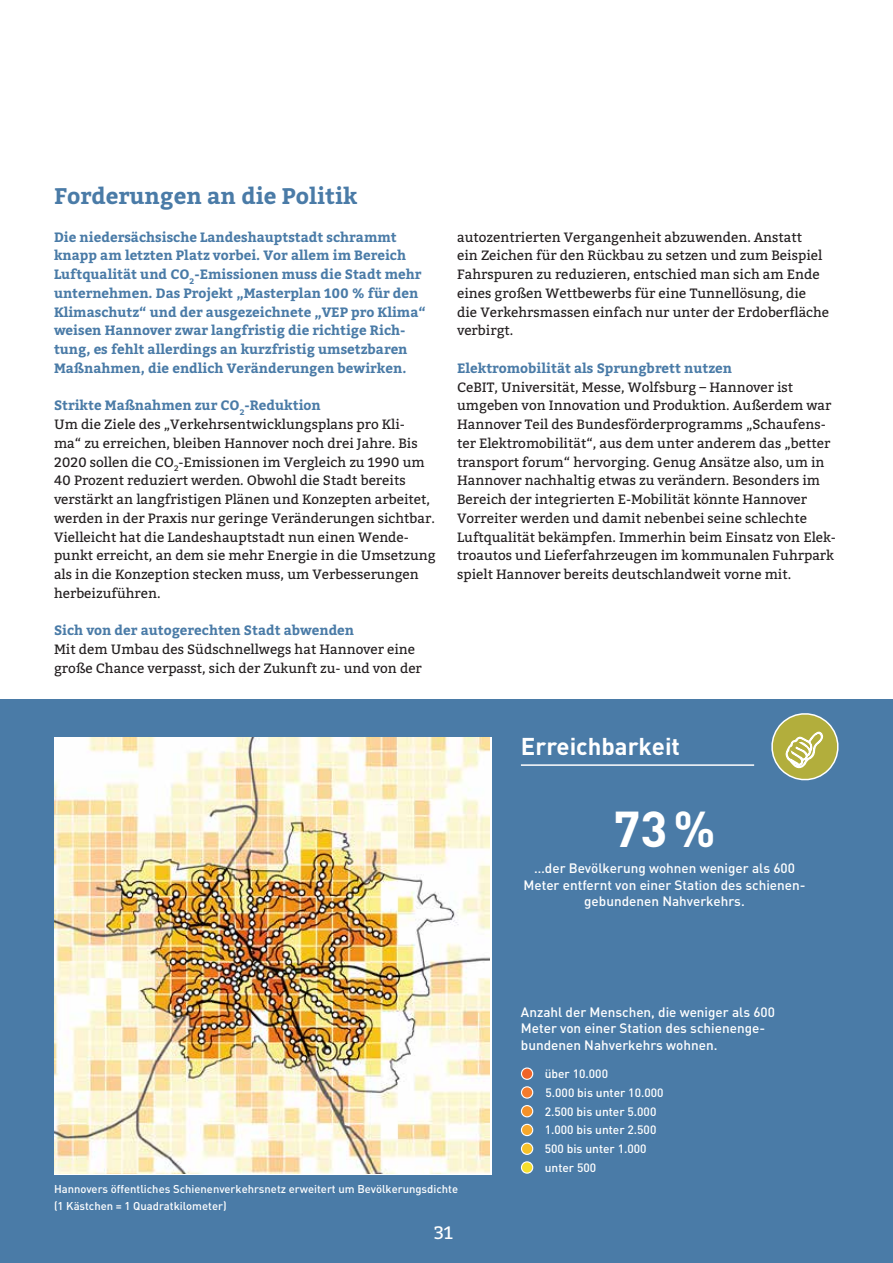
<style>
.page{position:relative;width:893px;height:1263px;background:#fff}
.page>*{position:absolute;margin:0;border:0;box-sizing:border-box;transform-origin:0 0}
.t1{font:700 49.65px "DINOT";color:#fff}
.t2{font:700 24px "DINOT";color:#fff}
.t3{font:700 22.5px "Bitter";color:#4a7ba7}
.t4{font:18px "Bitter";color:#fff}
.t5{font:13.5px/18.8px "Bitter";color:#231f20}
.t6{font:700 13.5px/18.8px "Bitter";color:#4a7ba7}
.t7{font:500 13.5px/16.5px "DINOT";color:#fff;text-align:center}
.t8{font:500 12px "DINOT";color:#fff}
.t9{font:500 11.25px/16.2px "DINOT";color:#fff}
.s1{font-weight:700;color:#4a7ba7}
</style>
<div class="page">
<div style="left:0;top:699px;width:893px;height:564px;background:#4a7ba7"></div>
<img style="left:54px;top:738px;width:436px;height:436px">
<hr style="left:521px;top:764px;width:233px;height:2px;background:#fff">
<svg style="left:771px;top:713px;width:68px;height:68px"></svg>
<div style="left:521px;top:1068px;width:12px;height:11px;background:#f06429;border-radius:50%"></div>
<div style="left:521px;top:1067px;width:12px;height:13px;border:1px solid #fff;border-radius:50%"></div>
<svg style="left:521px;top:1087px;width:12px;height:11px"></svg>
<div style="left:521px;top:1086px;width:12px;height:13px;border:1px solid #fff;border-radius:50%"></div>
<div style="left:521px;top:1105px;width:12px;height:12px;background:#f49129;border-radius:50%"></div>
<div style="left:521px;top:1105px;width:12px;height:12px;border:1px solid #fff;border-radius:50%"></div>
<div style="left:521px;top:1124px;width:12px;height:11px;background:#f6a82d;border-radius:50%"></div>
<div style="left:521px;top:1124px;width:12px;height:12px;border:1px solid #fff;border-radius:50%"></div>
<div style="left:521px;top:1143px;width:12px;height:11px;background:#f5c129;border-radius:50%"></div>
<div style="left:521px;top:1142px;width:12px;height:13px;border:1px solid #fff;border-radius:50%"></div>
<div style="left:521px;top:1162px;width:12px;height:11px;background:#f4de2c;border-radius:50%"></div>
<div style="left:521px;top:1161px;width:12px;height:13px;border:1px solid #fff;border-radius:50%"></div>
<h3 class="t3" style="left:54px;top:179px;width:305px">Forderungen an die Politik</h3>
<p class="t6" style="left:54px;top:227px;width:373px">Die niedersächsische Landeshauptstadt schrammt knapp am letzten Platz vorbei. Vor allem im Bereich Luftqualität und CO<sub>2</sub>-Emissionen muss die Stadt mehr unternehmen. Das Projekt „Masterplan 100 % für den Klimaschutz“ und der ausgezeichnete „VEP pro Klima“ weisen Hannover zwar langfristig die richtige Rich&shy;tung, es fehlt allerdings an kurzfristig umsetzbaren Maßnahmen, die endlich Veränderungen bewirken.</p>
<p class="t5" style="left:54px;top:396px;width:383px"><span class="s1">Strikte Maßnahmen zur CO</span><sub>2</sub><span class="s1">-Reduktion<br></span>Um die Ziele des „Verkehrsentwicklungsplans pro Kli-<br>ma“ zu erreichen, bleiben Hannover noch drei Jahre. Bis 2020 sollen die CO<sub>2</sub>-Emissionen im Vergleich zu 1990 um 40 Prozent reduziert werden. Obwohl die Stadt bereits verstärkt an langfristigen Plänen und Konzepten arbeitet, werden in der Praxis nur geringe Veränderungen sichtbar.<br>Vielleicht hat die Landeshauptstadt nun einen Wende&shy;punkt erreicht, an dem sie mehr Energie in die Umsetzung als in die Konzeption stecken muss, um Verbesserungen herbeizuführen.</p>
<p class="t6" style="left:54px;top:621px;width:302px">Sich von der autogerechten Stadt abwenden</p>
<p class="t5" style="left:54px;top:639px;width:369px">Mit dem Umbau des Südschnellwegs hat Hannover eine große Chance verpasst, sich der Zukunft zu- und von der</p>
<p class="t5" style="left:457px;top:227px;width:374px">autozentrierten Vergangenheit abzuwenden. Anstatt<br>ein Zeichen für den Rückbau zu setzen und zum Beispiel Fahrspuren zu reduzieren, entschied man sich am Ende eines großen Wettbewerbs für eine Tunnellösung, die die Verkehrsmassen einfach nur unter der Erdoberfläche verbirgt.</p>
<p class="t6" style="left:457px;top:358px;width:276px">Elektromobilität als Sprungbrett nutzen</p>
<p class="t5" style="left:457px;top:377px;width:380px">CeBIT, Universität, Messe, Wolfsburg – Hannover ist umgeben von Innovation und Produktion. Außerdem war Hannover Teil des Bundesförderprogramms „Schaufens&shy;ter Elektromobilität“, aus dem unter anderem das „better transport forum“ hervorging. Genug Ansätze also, um in Hannover nachhaltig etwas zu verändern. Besonders im Bereich der integrierten E-Mobilität könnte Hannover Vorreiter werden und damit nebenbei seine schlechte Luftqualität bekämpfen. Immerhin beim Einsatz von Elek&shy;troautos und Lieferfahrzeugen im kommunalen Fuhrpark spielt Hannover bereits deutschlandweit vorne mit.</p>
<h2 class="t2" style="left:521px;top:730px;width:161px">Erreichbarkeit</h2>
<h1 class="t1" style="left:613px;top:795px;width:104px">73%</h1>
<p class="t7" style="left:523px;top:859px;width:283px">…der Bevölkerung wohnen weniger als 600<br>Meter entfernt von einer Station des schienen&shy;gebundenen Nahverkehrs.</p>
<p class="t7" style="left:521px;top:1003px;width:256px;text-align:left">Anzahl der Menschen, die weniger als 600<br>Meter von einer Station des schienenge&shy;bundenen Nahverkehrs wohnen.</p>
<p class="t8" style="left:545px;top:1065px;width:65px">über 10.000</p>
<p class="t8" style="left:545px;top:1084px;width:120px">5.000 bis unter 10.000</p>
<p class="t8" style="left:545px;top:1103px;width:113px">2.500 bis unter 5.000</p>
<p class="t8" style="left:545px;top:1122px;width:113px">1.000 bis unter 2.500</p>
<p class="t8" style="left:545px;top:1141px;width:103px">500 bis unter 1.000</p>
<p class="t8" style="left:545px;top:1160px;width:53px">unter 500</p>
<p class="t9" style="left:54px;top:1181px;width:406px">Hannovers öffentliches Schienenverkehrsnetz erweitert um Bevölkerungsdichte (1 Kästchen = 1 Quadratkilometer)</p>
<h3 class="t4" style="left:434px;top:1219px;width:21px">31</h3>
</div>
